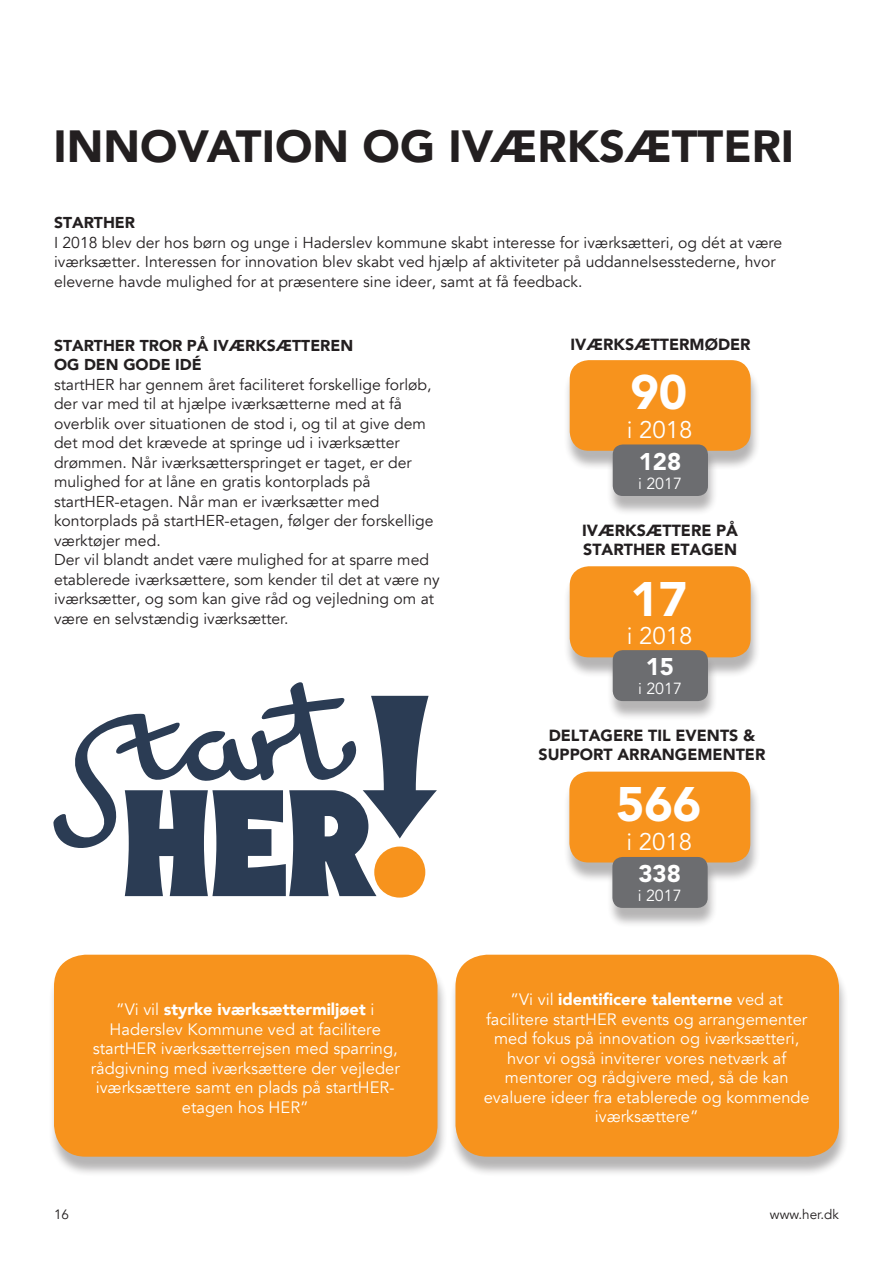
<style>
.page{position:relative;width:893px;height:1263px;background:#fff}
.page>*{position:absolute;margin:0;border:0;box-sizing:border-box;transform-origin:0 0}
.t1{font:900 48px "Avenir LT Std";color:#fff}
.t2{font:900 45px "Avenir";color:#231f20}
.t3{font:24px "Avenir LT Std";color:#fff}
.t4{font:900 24px "Avenir LT Std";color:#fff}
.t5{font:16.5px "Avenir";color:#fff}
.t6{font:900 16.5px "Avenir";color:#fff}
.t7{font:900 16.05px "Avenir LT Std";color:#231f20}
.t8{font:16.05px "Avenir LT Std";color:#fff}
.t9{font:15.75px/19.5px "Avenir";color:#231f20}
.t10{font:900 15.75px "Avenir";color:#231f20}
.t11{font:13.5px "Avenir";color:#231f20}
.s1{font-weight:400}
</style>
<div class="page">
<svg style="left:53px;top:682px;width:253px;height:166px"></svg>
<svg style="left:125px;top:696px;width:312px;height:200px"></svg>
<div style="left:564px;top:570px;width:197px;height:108px;background:#231f20;opacity:.33"></div>
<div style="left:570px;top:566px;width:181px;height:91px;background:#f7931d;border-radius:19px"></div>
<div style="left:606px;top:654px;width:112px;height:68px;background:#231f20;opacity:.33"></div>
<div style="left:613px;top:650px;width:95px;height:51px;background:#6c6d70;border-radius:10px"></div>
<div style="left:563px;top:776px;width:198px;height:107px;background:#231f20;opacity:.33"></div>
<div style="left:569px;top:772px;width:181px;height:90px;background:#f7931d;border-radius:19px"></div>
<div style="left:606px;top:861px;width:112px;height:67px;background:#231f20;opacity:.33"></div>
<div style="left:612px;top:857px;width:96px;height:51px;background:#6c6d70;border-radius:10px"></div>
<div style="left:564px;top:364px;width:197px;height:107px;background:#231f20;opacity:.33"></div>
<div style="left:570px;top:360px;width:181px;height:91px;background:#f7931d;border-radius:19px"></div>
<div style="left:607px;top:448px;width:111px;height:69px;background:#231f20;opacity:.33"></div>
<div style="left:613px;top:444px;width:95px;height:52px;background:#6c6d70;border-radius:10px"></div>
<div style="left:48px;top:959px;width:400px;height:218px;background:#231f20;opacity:.33"></div>
<div style="left:54px;top:955px;width:383px;height:202px;background:#f7931d;border-radius:32px"></div>
<div style="left:449px;top:959px;width:401px;height:218px;background:#231f20;opacity:.33"></div>
<div style="left:455px;top:955px;width:384px;height:202px;background:#f7931d;border-radius:32px"></div>
<p class="t2" style="left:53px;top:107px;width:742px">INNOVATION OG IVÆRKSÆTTERI</p>
<p class="t10" style="left:54px;top:209px;width:83px">STARTHER</p>
<p class="t9" style="left:54px;top:233px;width:730px">I 2018 blev der hos børn og unge i Haderslev kommune skabt interesse for iværksætteri, og dét at være</p>
<p class="t9" style="left:54px;top:252px;width:723px">iværksætter. Interessen for innovation blev skabt ved hjælp af aktiviteter på uddannelsesstederne, hvor</p>
<p class="t9" style="left:54px;top:272px;width:530px">eleverne havde mulighed for at præsentere sine ideer, samt at få feedback.</p>
<p class="t10" style="left:54px;top:332px;width:301px">STARTHER TROR PÅ IVÆRKSÆTTEREN</p>
<p class="t10" style="left:54px;top:351px;width:149px">OG DEN GODE IDÉ</p>
<p class="t9" style="left:54px;top:375px;width:379px">startHER har gennem året faciliteret forskellige forløb, der var med til at hjælpe iværksætterne med at få</p>
<p class="t9" style="left:54px;top:414px;width:373px">overblik over situationen de stod i, og til at give dem det mod det krævede at springe ud i iværksætter</p>
<p class="t9" style="left:54px;top:453px;width:359px">drømmen. Når iværksætterspringet er taget, er der</p>
<p class="t9" style="left:54px;top:472px;width:327px">mulighed for at låne en gratis kontorplads på startHER-etagen. Når man er iværksætter med</p>
<p class="t9" style="left:54px;top:511px;width:381px">kontorplads på startHER-etagen, følger der forskellige værktøjer med.</p>
<p class="t9" style="left:54px;top:550px;width:387px">Der vil blandt andet være mulighed for at sparre med etablerede iværksættere, som kender til det at være ny iværksætter, og som kan give råd og vejledning om at være en selvstændig iværksætter.</p>
<p class="t6" style="left:116px;top:995px;width:260px"><span class="s1">”Vi vil</span> styrke iværksættermiljøet <span class="s1">i</span></p>
<p class="t5" style="left:110px;top:1019px;width:273px">Haderslev Kommune ved at facilitere</p>
<p class="t5" style="left:93px;top:1039px;width:307px">startHER iværksætterrejsen med sparring,</p>
<p class="t5" style="left:91px;top:1058px;width:311px">rådgivning med iværksættere der vejleder</p>
<p class="t5" style="left:96px;top:1078px;width:301px">iværksættere samt en plads på startHER-</p>
<p class="t5" style="left:182px;top:1097px;width:128px">etagen hos HER”</p>
<p class="t7" style="left:570px;top:335px;width:182px">IVÆRKSÆTTERMØDER</p>
<p class="t1" style="left:630px;top:363px;width:58px">90</p>
<p class="t3" style="left:627px;top:416px;width:67px">i 2018</p>
<p class="t4" style="left:639px;top:447px;width:44px">128</p>
<p class="t8" style="left:638px;top:474px;width:45px">i 2017</p>
<p class="t7" style="left:582px;top:520px;width:157px">IVÆRKSÆTTERE PÅ</p>
<p class="t7" style="left:583px;top:540px;width:155px">STARTHER ETAGEN</p>
<p class="t1" style="left:630px;top:570px;width:58px">17</p>
<p class="t3" style="left:627px;top:622px;width:67px">i 2018</p>
<p class="t4" style="left:646px;top:652px;width:30px">15</p>
<p class="t8" style="left:638px;top:679px;width:45px">i 2017</p>
<p class="t7" style="left:549px;top:725px;width:208px">DELTAGERE TIL EVENTS &amp;</p>
<p class="t7" style="left:539px;top:745px;width:228px">SUPPORT ARRANGEMENTER</p>
<p class="t1" style="left:616px;top:775px;width:87px">566</p>
<p class="t3" style="left:626px;top:827px;width:67px">i 2018</p>
<p class="t4" style="left:638px;top:859px;width:44px">338</p>
<p class="t8" style="left:638px;top:886px;width:45px">i 2017</p>
<p class="t6" style="left:511px;top:985px;width:274px"><span class="s1">”Vi vil</span> identificere talenterne <span class="s1">ved at</span></p>
<p class="t5" style="left:486px;top:1009px;width:323px">facilitere startHER events og arrangementer</p>
<p class="t5" style="left:494px;top:1029px;width:307px">med fokus på innovation og iværksætteri,</p>
<p class="t5" style="left:507px;top:1048px;width:281px">hvor vi også inviterer vores netværk af</p>
<p class="t5" style="left:505px;top:1068px;width:285px">mentorer og rådgivere med, så de kan</p>
<p class="t5" style="left:484px;top:1087px;width:328px">evaluere ideer fra etablerede og kommende</p>
<p class="t5" style="left:595px;top:1107px;width:105px">iværksættere”</p>
<p class="t11" style="left:54px;top:1206px;width:17px">16</p>
<p class="t11" style="left:770px;top:1206px;width:71px">www.her.dk</p>
</div>
